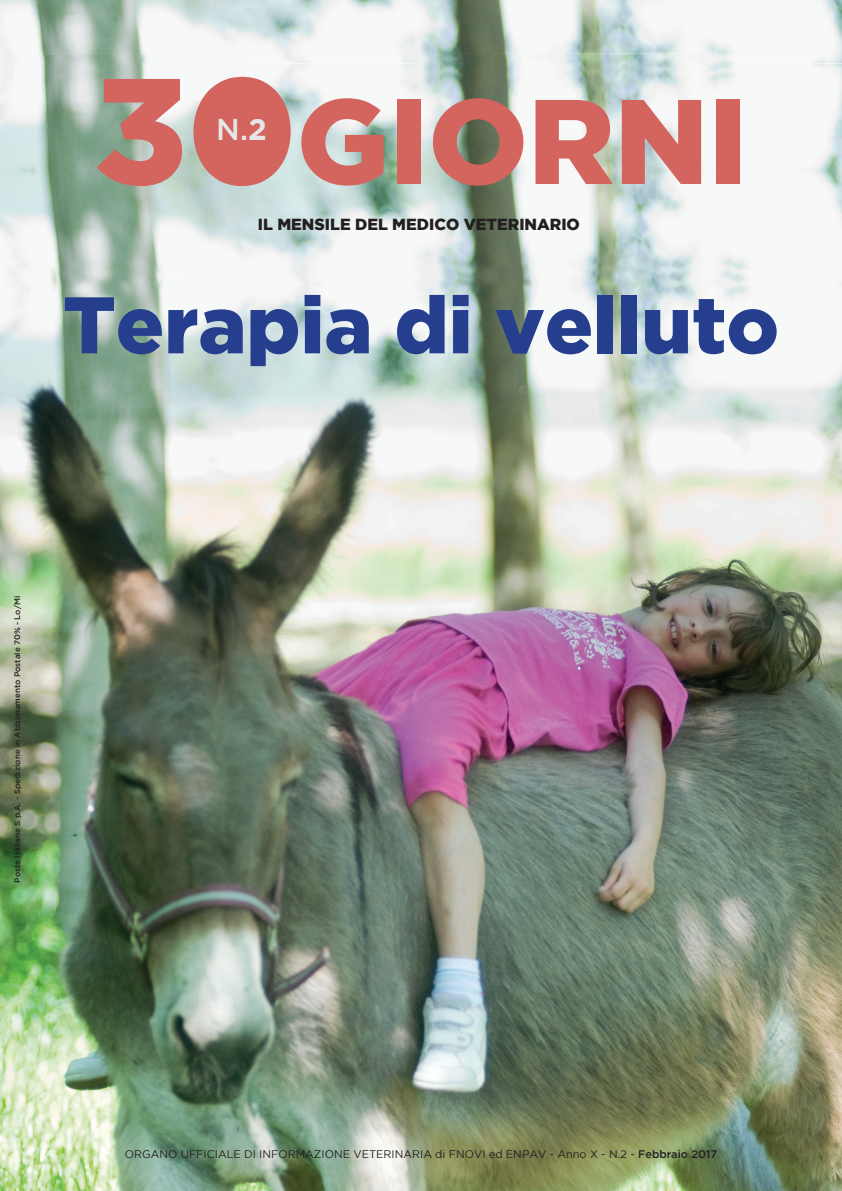
<style>
.page{position:relative;width:842px;height:1191px;background:#fff}
.page>*{position:absolute;margin:0;border:0;box-sizing:border-box;transform-origin:0 0}
.t1{font:900 120px "Gotham";color:#d3645e}
.t2{font:900 80px "Gotham";color:#253f8e}
.t3{font:500 30px "Gotham";color:#e6e7e9}
.t4{font:900 16px "Gotham";color:#231f20}
.t5{font:11px "Gotham";color:#231f20}
.t6{font:500 8px "Gotham";color:#231f20}
.s1{font-size:150px}
.s2{font-weight:700}
.s3{font-weight:500}
</style>
<div class="page">
<img style="left:0;top:0;width:842px;height:1191px">
<div style="left:210px;top:97px;width:64px;height:67px;background:#d3645e;border-radius:50%"></div>
<h1 class="t1" style="left:94px;top:72px;width:655px"><span class="s1">30</span>GIORNI</h1>
<h3 class="t3" style="left:216px;top:113px;width:52px">N.<span class="s2">2</span></h3>
<h3 class="t4" style="left:258px;top:215px;width:324px">IL MENSILE DEL MEDICO VETERINARIO</h3>
<h2 class="t2" style="left:63px;top:279px;width:717px">Terapia di velluto</h2>
<p class="t6" style="left:13px;top:882px;width:288px;rotate:-90deg">Poste Italiane S.p.A. - Spedizione in Abbonamento Postale 70% - Lo/Mi</p>
<p class="t5" style="left:125px;top:1148px;width:594px">ORGANO UFFICIALE DI INFORMAZIONE VETERINARIA di FNOVI ed ENPAV - Anno X - N.2 - <span class="s3">Febbraio 2017</span></p>
</div>
